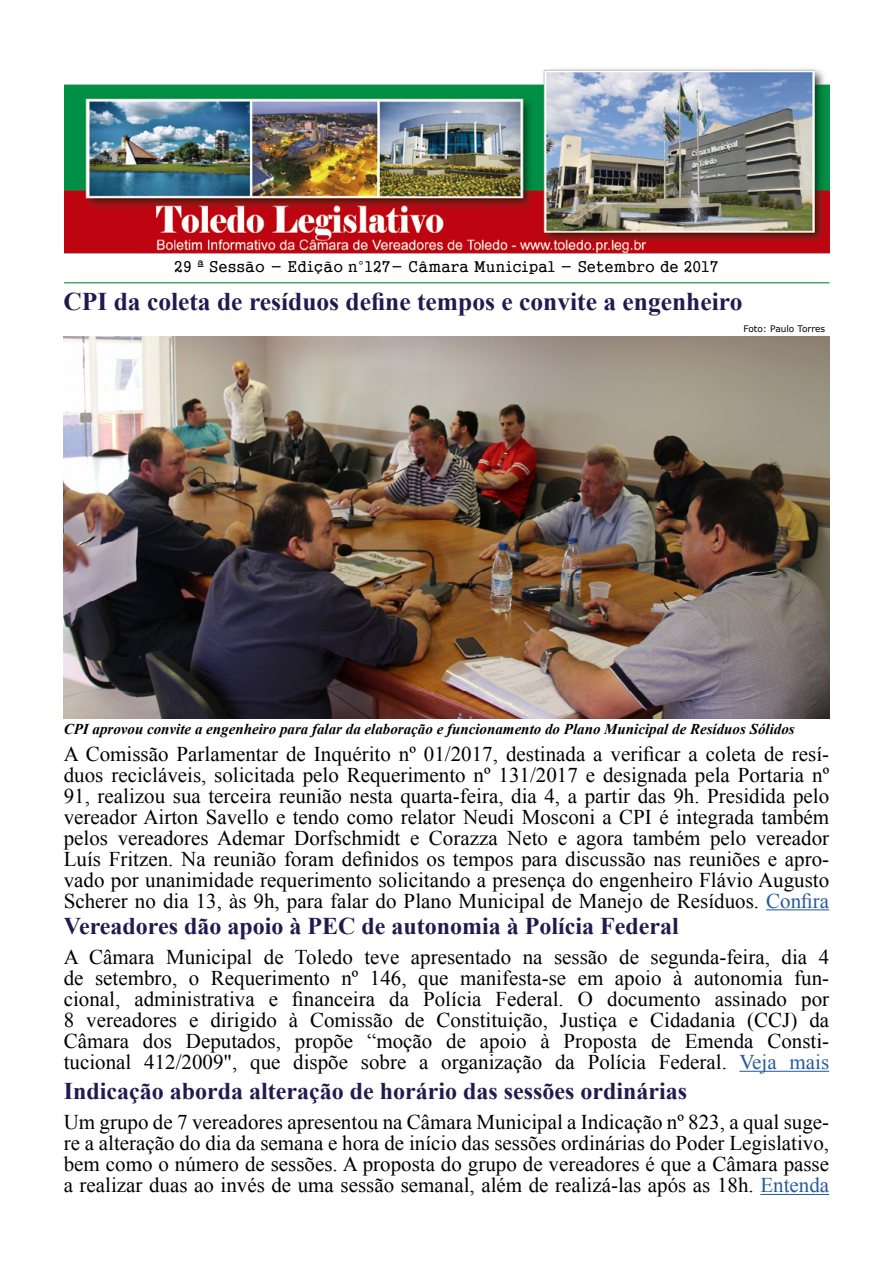
<style>
.page{position:relative;width:893px;height:1263px;background:#fff}
.page>*{position:absolute;margin:0;border:0;box-sizing:border-box;transform-origin:0 0}
.t1{font:700 25.5px "Times New Roman";color:#221a4e}
.t2{font:700 24px "Times New Roman";color:#221a4e}
.t3{font:21px/21px "Times New Roman";color:#000;text-align:justify}
.t4{font:italic 700 15px "Times New Roman";color:#000}
.t5{font:15px "Gungsuh";color:#000}
.t6{font:9px "Verdana";color:#000}
.s1{color:#275b9b}
</style>
<div class="page">
<hr style="left:64px;top:282px;width:766px;height:1px;background:#009240">
<hr style="left:766px;top:909px;width:63px;height:1px;background:#275b9b">
<img style="left:64px;top:69px;width:766px;height:184px">
<hr style="left:739px;top:1071px;width:90px;height:1px;background:#275b9b">
<img style="left:63px;top:337px;width:766px;height:381px">
<hr style="left:760px;top:1194px;width:69px;height:1px;background:#275b9b">
<p class="t5" style="left:174px;top:259px;width:546px">29 ª Sessão - Edição n°127- Câmara Municipal - Setembro de 2017</p>
<p class="t1" style="left:63px;top:283px;width:681px">CPI da coleta de resíduos define tempos e convite a engenheiro</p>
<p class="t6" style="left:743px;top:323px;width:83px">Foto: Paulo Torres</p>
<p class="t4" style="left:64px;top:718px;width:732px">CPI aprovou convite a engenheiro para falar da elaboração e funcionamento do Plano Municipal de Resíduos Sólidos</p>
<p class="t3" style="left:64px;top:742px;width:767px">A Comissão Parlamentar de Inquérito nº 01/2017, destinada a verificar a coleta de resí&shy;duos recicláveis, solicitada pelo Requerimento nº 131/2017 e designada pela Portaria nº 91, realizou sua terceira reunião nesta quarta-feira, dia 4, a partir das 9h. Presidida pelo vereador Airton Savello e tendo como relator Neudi Mosconi a CPI é integrada também pelos vereadores Ademar Dorfschmidt e Corazza Neto e agora também pelo vereador Luís Fritzen. Na reunião foram definidos os tempos para discussão nas reuniões e apro&shy;vado por unanimidade requerimento solicitando a presença do engenheiro Flávio Augusto Scherer no dia 13, às 9h, para falar do Plano Municipal de Manejo de Resíduos. <span class="s1">Confira</span></p>
<p class="t2" style="left:64px;top:909px;width:616px">Vereadores dão apoio à PEC de autonomia à Polícia Federal</p>
<p class="t3" style="left:64px;top:946px;width:767px">A Câmara Municipal de Toledo teve apresentado na sessão de segunda-feira, dia 4 de setembro, o Requerimento nº 146, que manifesta-se em apoio à autonomia fun&shy;cional, administrativa e financeira da Polícia Federal. O documento assinado por 8 vereadores e dirigido à Comissão de Constituição, Justiça e Cidadania (CCJ) da Câmara dos Deputados, propõe “moção de apoio à Proposta de Emenda Consti&shy;tucional 412/2009", que dispõe sobre a organização da Polícia Federal. <span class="s1">Veja mais</span></p>
<p class="t2" style="left:64px;top:1074px;width:625px">Indicação aborda alteração de horário das sessões ordinárias</p>
<p class="t3" style="left:64px;top:1111px;width:767px">Um grupo de 7 vereadores apresentou na Câmara Municipal a Indicação nº 823, a qual suge&shy;re a alteração do dia da semana e hora de início das sessões ordinárias do Poder Legislativo, bem como o número de sessões. A proposta do grupo de vereadores é que a Câmara passe a realizar duas ao invés de uma sessão semanal, além de realizá-las após as 18h. <span class="s1">Entenda</span></p>
</div>
